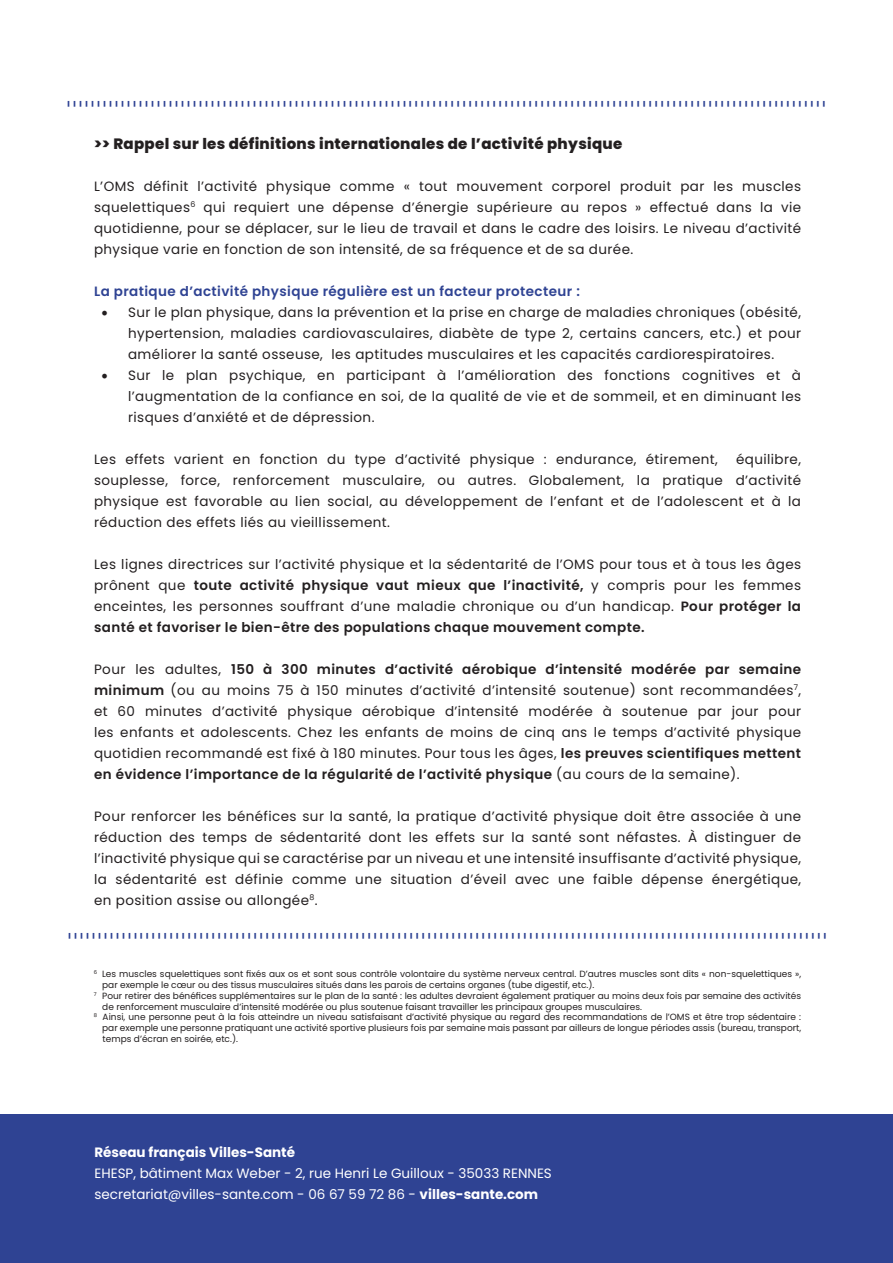
<style>
.page{position:relative;width:893px;height:1263px;background:#fff}
.page>*{position:absolute;margin:0;border:0;box-sizing:border-box;transform-origin:0 0}
.t1{font:800 15px "Poppins";letter-spacing:.02em;color:#231f20}
.t2{font:13.5px/21px "Poppins";letter-spacing:.03em;color:#231f20;text-align:justify}
.t3{font:600 13.5px "Poppins";letter-spacing:.03em;color:#2f4393}
.t4{font:13.5px/21px "Poppins";color:#fff}
.t5{font:700 13.5px "Poppins";color:#fff}
.t6{font:9px "Poppins";color:#231f20}
.s1{font-family:"Minion Pro";font-size:18px}
.s2{font-weight:600}
.s3{font-weight:700}
</style>
<div class="page">
<div style="left:0;top:1115px;width:893px;height:148px;background:#2f4393"></div>
<p class="t3" style="left:454px;top:100px;width:9px;rotate:90deg">-------------------------------------------------------------------------------------------------------------------------------</p>
<p class="t1" style="left:94px;top:135px;width:530px">&gt;&gt; Rappel sur les définitions internationales de l’activité physique</p>
<p class="t2" style="left:94px;top:175px;width:709px">L’OMS définit l’activité physique comme « tout mouvement corporel produit par les muscles squelettiques<sup>6</sup> qui requiert une dépense d’énergie supérieure au repos » effectué dans la vie quotidienne, pour se déplacer, sur le lieu de travail et dans le cadre des loisirs. Le niveau d’activité physique varie en fonction de son intensité, de sa fréquence et de sa durée.</p>
<p class="t3" style="left:94px;top:283px;width:487px">La pratique d’activité physique régulière est un facteur protecteur :</p>
<p class="t2" style="left:128px;top:301px;width:675px;text-indent:-27px"><span class="s1">•</span> Sur le plan physique, dans la prévention et la prise en charge de maladies chroniques (obésité, hypertension, maladies cardiovasculaires, diabète de type 2, certains cancers, etc.) et pour améliorer la santé osseuse, les aptitudes musculaires et les capacités cardiorespiratoires.</p>
<p class="t2" style="left:128px;top:364px;width:675px;text-indent:-27px"><span class="s1">•</span> Sur le plan psychique, en participant à l’amélioration des fonctions cognitives et à l’augmentation de la confiance en soi, de la qualité de vie et de sommeil, et en diminuant les risques d’anxiété et de dépression.</p>
<p class="t2" style="left:94px;top:448px;width:625px">Les effets varient en fonction du type d’activité physique : endurance, étirement,</p>
<p class="t2" style="left:94px;top:448px;width:709px;text-indent:642px">équilibre, souplesse, force, renforcement musculaire, ou autres. Globalement, la pratique d’activité physique est favorable au lien social, au développement de l’enfant et de l’adolescent et à la réduction des effets liés au vieillissement.</p>
<p class="t2" style="left:94px;top:553px;width:709px">Les lignes directrices sur l’activité physique et la sédentarité de l’OMS pour tous et à tous les âges prônent que <span class="s2">toute activité physique vaut mieux que l’inactivité,</span> y compris pour les femmes enceintes, les personnes souffrant d’une maladie chronique ou d’un handicap. <span class="s2">Pour protéger la santé et favoriser le bien-être des populations chaque mouvement compte.</span></p>
<p class="t2" style="left:94px;top:658px;width:709px">Pour les adultes, <span class="s2">150 à 300 minutes d’activité aérobique d’intensité modérée par semaine minimum</span> (ou au moins 75 à 150 minutes d’activité d’intensité soutenue) sont recommandées<sup>7</sup>, et 60 minutes d’activité physique aérobique d’intensité modérée à soutenue par jour pour les enfants et adolescents. Chez les enfants de moins de cinq ans le temps d’activité physique quotidien recommandé est fixé à 180 minutes. Pour tous les âges, <span class="s2">les preuves scientifiques mettent en évidence l’importance de la régularité de l’activité physique</span> (au cours de la semaine).</p>
<p class="t2" style="left:94px;top:805px;width:709px">Pour renforcer les bénéfices sur la santé, la pratique d’activité physique doit être associée à une réduction des temps de sédentarité dont les effets sur la santé sont néfastes. À distinguer de l’inactivité physique qui se caractérise par un niveau et une intensité insuffisante d’activité physique, la sédentarité est définie comme une situation d’éveil avec une faible dépense énergétique, en position assise ou allongée<sup>8</sup>.</p>
<p class="t3" style="left:455px;top:932px;width:9px;rotate:90deg">-------------------------------------------------------------------------------------------------------------------------------</p>
<p class="t6" style="left:94px;top:969px;width:709px"><sup>6</sup> Les muscles squelettiques sont fixés aux os et sont sous contrôle volontaire du système nerveux central. D’autres muscles sont dits « non-squelettiques »,</p>
<p class="t6" style="left:102px;top:979px;width:494px">par exemple le cœur ou des tissus musculaires situés dans les parois de certains organes (tube digestif, etc.).</p>
<p class="t6" style="left:94px;top:990px;width:709px"><sup>7</sup> Pour retirer des bénéfices supplémentaires sur le plan de la santé : les adultes devraient également pratiquer au moins deux fois par semaine des activités</p>
<p class="t6" style="left:102px;top:1001px;width:541px">de renforcement musculaire d’intensité modérée ou plus soutenue faisant travailler les principaux groupes musculaires.</p>
<p class="t6" style="left:94px;top:1012px;width:709px"><sup>8</sup> Ainsi, une personne peut à la fois atteindre un niveau satisfaisant d’activité physique au regard des recommandations de l’OMS et être trop sédentaire :</p>
<p class="t6" style="left:102px;top:1023px;width:700px">par exemple une personne pratiquant une activité sportive plusieurs fois par semaine mais passant par ailleurs de longue périodes assis (bureau, transport,</p>
<p class="t6" style="left:103px;top:1033px;width:137px">temps d’écran en soirée, etc.).</p>
<p class="t5" style="left:94px;top:1144px;width:202px">Réseau français Villes-Santé</p>
<p class="t4" style="left:94px;top:1162px;width:459px">EHESP, bâtiment Max Weber - 2, rue Henri Le Guilloux - 35033 RENNES secretariat@villes-sante.com - 06 67 59 72 86 - <span class="s3">villes-sante.com</span></p>
</div>
